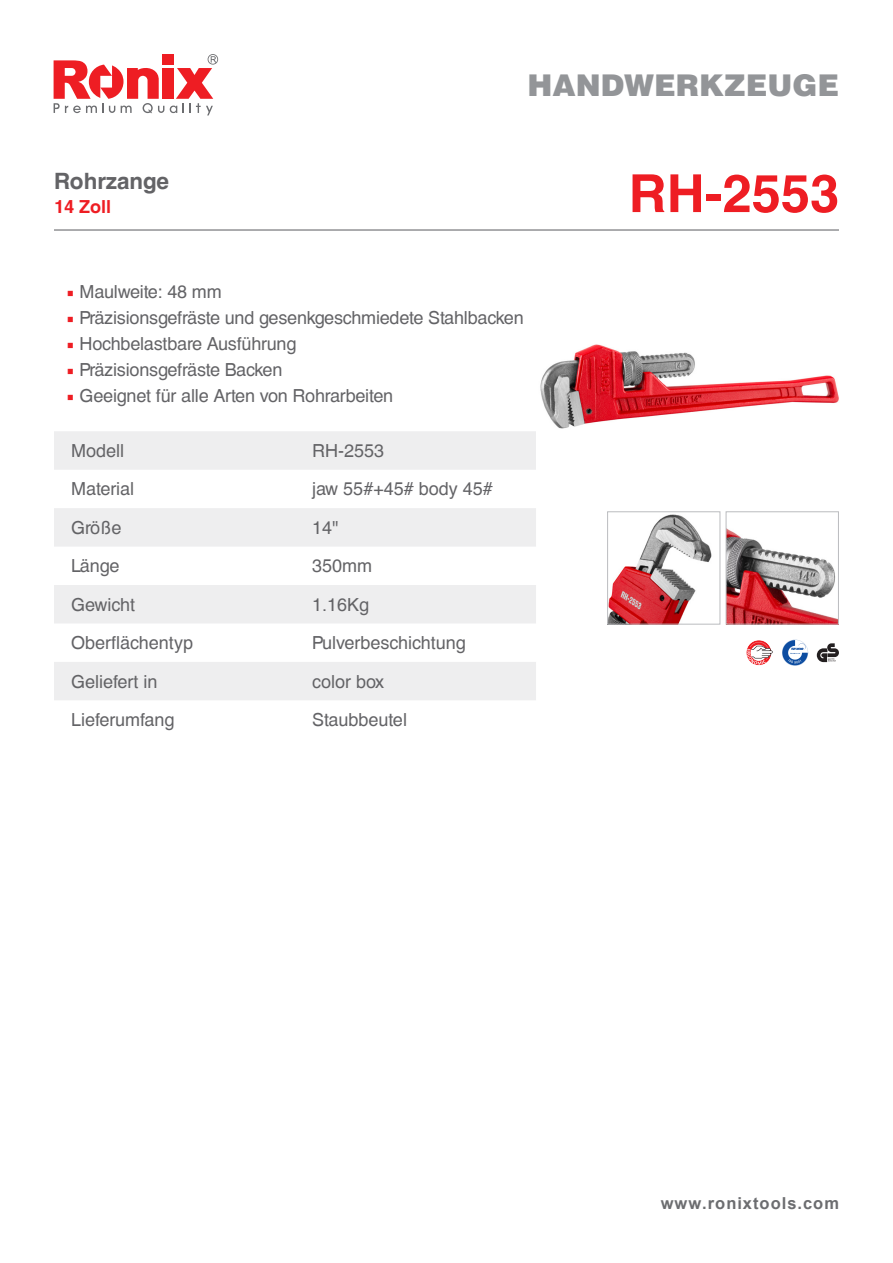
<style>
.page{position:relative;width:893px;height:1263px;background:#fff}
.page>*{position:absolute;margin:0;border:0;box-sizing:border-box;transform-origin:0 0}
.t1{font:700 52.5px "Helvetica CE";color:#ee1d23}
.t2{font:900 30px "Helvetica LT";color:#939598}
.t3{font:700 22.5px "Helvetica CE";color:#636366}
.t4{font:18px "Helvetica CE";letter-spacing:-.01em;color:#636366}
.t5{font:700 18px "Helvetica CE";color:#ee1d23}
.t6{font:700 16.5px "Arial";letter-spacing:.06em;color:#6c6d70}
.s1{font-family:"Minion Pro";color:#ee1d23}
</style>
<div class="page">
<svg style="left:170px;top:54px;width:48px;height:61px"></svg>
<div style="left:162px;top:68px;width:11px;height:31px;background:#ee1d23"></div>
<svg style="left:54px;top:60px;width:110px;height:53px"></svg>
<div style="left:162px;top:54px;width:11px;height:11px;background:#ee1d23"></div>
<svg style="left:54px;top:431px;width:482px;height:269px;fill:#eeeeef"></svg>
<hr style="left:54px;top:229px;width:785px;height:2px;background:#6c6d70">
<img style="left:540px;top:344px;width:299px;height:85px">
<img style="left:609px;top:514px;width:103px;height:109px">
<div style="left:607px;top:511px;width:113px;height:114px;border:1px solid #bcbdc0"></div>
<img style="left:728px;top:529px;width:109px;height:94px">
<div style="left:726px;top:511px;width:113px;height:114px;border:1px solid #bcbdc0"></div>
<svg style="left:782px;top:640px;width:26px;height:26px"></svg>
<svg style="left:746px;top:640px;width:27px;height:26px"></svg>
<svg style="left:817px;top:643px;width:22px;height:19px"></svg>
<p class="t3" style="left:54px;top:168px;width:117px">Rohrzange</p>
<p class="t5" style="left:54px;top:196px;width:59px">14 Zoll</p>
<h2 class="t2" style="left:527px;top:65px;width:313px">HANDWERKZEUGE</h2>
<p class="t1" style="left:629px;top:161px;width:212px">RH-2553</p>
<p class="t4" style="left:67px;top:281px;width:156px"><span class="s1">■</span> Maulweite: 48 mm</p>
<p class="t4" style="left:67px;top:307px;width:458px"><span class="s1">■</span> Präzisionsgefräste und gesenkgeschmiedete Stahlbacken</p>
<p class="t4" style="left:67px;top:333px;width:231px"><span class="s1">■</span> Hochbelastbare Ausführung</p>
<p class="t4" style="left:67px;top:359px;width:217px"><span class="s1">■</span> Präzisionsgefräste Backen</p>
<p class="t4" style="left:67px;top:385px;width:328px"><span class="s1">■</span> Geeignet für alle Arten von Rohrarbeiten</p>
<p class="t4" style="left:71px;top:440px;width:55px">Modell</p>
<p class="t4" style="left:312px;top:440px;width:74px">RH-2553</p>
<p class="t4" style="left:71px;top:479px;width:65px">Material</p>
<p class="t4" style="left:312px;top:479px;width:182px">jaw 55#+45# body 45#</p>
<p class="t4" style="left:71px;top:517px;width:52px">Größe</p>
<p class="t4" style="left:312px;top:517px;width:28px">14"</p>
<p class="t4" style="left:71px;top:555px;width:50px">Länge</p>
<p class="t4" style="left:312px;top:555px;width:62px">350mm</p>
<p class="t4" style="left:71px;top:594px;width:66px">Gewicht</p>
<p class="t4" style="left:312px;top:594px;width:59px">1.16Kg</p>
<p class="t4" style="left:71px;top:632px;width:124px">Oberflächentyp</p>
<p class="t4" style="left:312px;top:632px;width:155px">Pulverbeschichtung</p>
<p class="t4" style="left:71px;top:671px;width:88px">Geliefert in</p>
<p class="t4" style="left:312px;top:671px;width:74px">color box</p>
<p class="t4" style="left:71px;top:709px;width:105px">Lieferumfang</p>
<p class="t4" style="left:312px;top:709px;width:96px">Staubbeutel</p>
<p class="t6" style="left:661px;top:1192px;width:180px">www.ronixtools.com</p>
</div>
